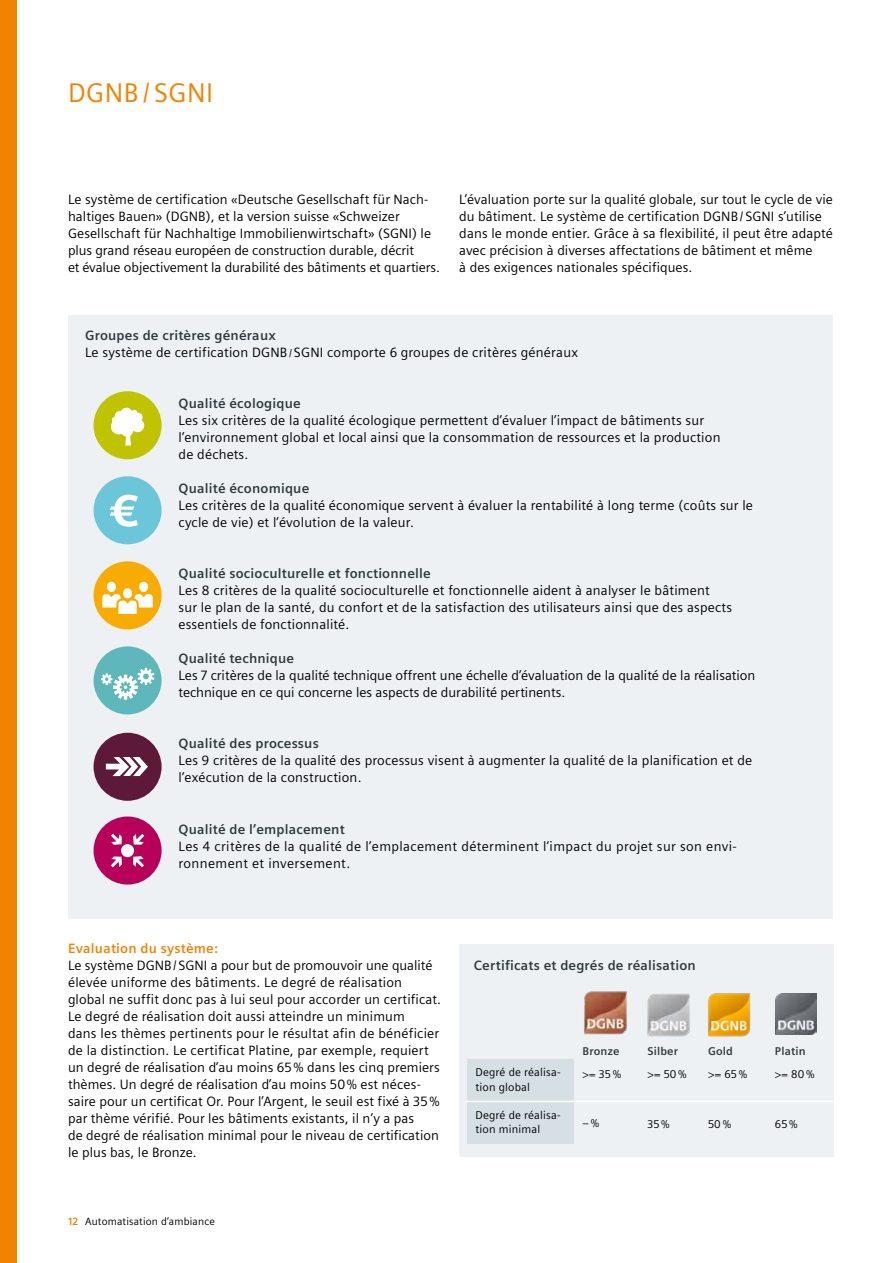
<style>
.page{position:relative;width:893px;height:1263px;background:#fff}
.page>*{position:absolute;margin:0;border:0;box-sizing:border-box;transform-origin:0 0}
.t1{font:27px "Siemens Sans";letter-spacing:.015em;color:#f28300}
.t2{font:13.5px/17px "Siemens Sans";letter-spacing:.01em;color:#000}
.t3{font:700 13.5px "Siemens Sans";letter-spacing:.015em;color:#30393d}
.t4{font:13.5px/17px "Siemens Sans";letter-spacing:.03em;color:#000}
.t5{font:700 13.5px "Siemens Sans";letter-spacing:.015em;color:#f28300}
.t6{font:11.25px/14.7px "Siemens Sans";letter-spacing:.015em;color:#000}
.t7{font:700 11.25px "Siemens Sans";letter-spacing:.015em;color:#30393d}
.t8{font:10.5px "Siemens Sans";letter-spacing:.015em;color:#000}
.s1{font-weight:700;color:#30393d}
.s2{font-size:11.25px}
.s3{font-weight:700;color:#f28300}
</style>
<div class="page">
<div style="left:68px;top:315px;width:764px;height:603px;background:#edf1f4"></div>
<div style="left:94px;top:391px;width:68px;height:68px;background:#bfc300;border-radius:50%"></div>
<svg style="left:111px;top:408px;width:33px;height:38px"></svg>
<div style="left:94px;top:476px;width:68px;height:68px;background:#6bc6da;border-radius:50%"></div>
<svg style="left:110px;top:495px;width:28px;height:32px"></svg>
<div style="left:94px;top:561px;width:68px;height:68px;background:#f9ac00;border-radius:50%"></div>
<svg style="left:102px;top:582px;width:51px;height:32px"></svg>
<div style="left:94px;top:646px;width:68px;height:68px;background:#5db7bb;border-radius:50%"></div>
<svg style="left:101px;top:668px;width:53px;height:32px"></svg>
<div style="left:94px;top:733px;width:68px;height:68px;background:#5c1938;border-radius:50%"></div>
<svg style="left:106px;top:757px;width:42px;height:19px"></svg>
<div style="left:94px;top:816px;width:68px;height:68px;background:#b6005a;border-radius:50%"></div>
<div style="left:121px;top:844px;width:13px;height:13px;background:#fff;border-radius:50%"></div>
<svg style="left:133px;top:834px;width:11px;height:11px"></svg>
<svg style="left:133px;top:856px;width:11px;height:11px"></svg>
<svg style="left:111px;top:856px;width:11px;height:11px"></svg>
<svg style="left:111px;top:834px;width:11px;height:11px"></svg>
<div style="left:459px;top:944px;width:374px;height:213px;background:#edf1f4"></div>
<div style="left:467px;top:1059px;width:107px;height:85px;background:#d5dfe4"></div>
<hr style="left:467px;top:1101px;width:107px;height:1px;background:#fff">
<hr style="left:574px;top:1101px;width:65px;height:1px;background:#fff">
<hr style="left:639px;top:1101px;width:60px;height:1px;background:#fff">
<hr style="left:699px;top:1101px;width:67px;height:1px;background:#fff">
<hr style="left:766px;top:1101px;width:67px;height:1px;background:#fff">
<img style="left:584px;top:991px;width:43px;height:44px">
<img style="left:647px;top:993px;width:43px;height:44px">
<img style="left:708px;top:993px;width:43px;height:44px">
<img style="left:776px;top:994px;width:41px;height:41px">
<div style="left:0;top:0;width:17px;height:1263px;background:#f28300"></div>
<h1 class="t1" style="left:68px;top:78px;width:147px">DGNB / SGNI</h1>
<p class="t2" style="left:68px;top:191px;width:374px">Le système de certification «Deutsche Gesellschaft für Nach&shy;haltiges Bauen» (DGNB), et la version suisse «Schweizer Gesellschaft für Nachhaltige Immobilienwirtschaft» (SGNI) le plus grand réseau européen de construction durable, décrit<br>et évalue objectivement la durabilité des bâtiments et quartiers.</p>
<p class="t2" style="left:459px;top:191px;width:375px">L’évaluation porte sur la qualité globale, sur tout le cycle de vie du bâtiment. Le système de certification DGNB/ SGNI s’utilise dans le monde entier. Grâce à sa flexibilité, il peut être adapté avec précision à diverses affectations de bâtiment et même<br>à des exigences nationales spécifiques.</p>
<p class="t2" style="left:85px;top:327px;width:494px"><span class="s1">Groupes de critères généraux<br></span>Le système de certification DGNB<span class="s2">/</span>SGNI comporte 6 groupes de critères généraux</p>
<p class="t3" style="left:179px;top:396px;width:124px">Qualité écologique</p>
<p class="t2" style="left:179px;top:412px;width:543px">Les six critères de la qualité écologique permettent d’évaluer l’impact de bâtiments sur l’environnement global et local ainsi que la consommation de ressources et la production de déchets.</p>
<p class="t3" style="left:179px;top:481px;width:132px">Qualité économique</p>
<p class="t2" style="left:179px;top:497px;width:576px">Les critères de la qualité économique servent à évaluer la rentabilité à long terme (coûts sur le cycle de vie) et l’évolution de la valeur.</p>
<p class="t3" style="left:179px;top:566px;width:254px">Qualité socioculturelle et fonctionnelle</p>
<p class="t2" style="left:179px;top:582px;width:555px">Les 8 critères de la qualité socioculturelle et fonctionnelle aident à analyser le bâtiment<br>sur le plan de la santé, du confort et de la satisfaction des utilisateurs ainsi que des aspects essentiels de fonctionnalité.</p>
<p class="t3" style="left:179px;top:651px;width:117px">Qualité technique</p>
<p class="t2" style="left:179px;top:667px;width:578px">Les 7 critères de la qualité technique offrent une échelle d’évaluation de la qualité de la réalisation technique en ce qui concerne les aspects de durabilité pertinents.</p>
<p class="t3" style="left:179px;top:736px;width:142px">Qualité des processus</p>
<p class="t2" style="left:179px;top:752px;width:575px">Les 9 critères de la qualité des processus visent à augmenter la qualité de la planification et de l’exécution de la construction.</p>
<p class="t3" style="left:179px;top:821px;width:168px">Qualité de l’emplacement</p>
<p class="t4" style="left:179px;top:837px;width:560px">Les 4 critères de la qualité de l’emplacement déterminent l’impact du projet sur son envi&shy;ronnement et inversement.</p>
<p class="t5" style="left:68px;top:940px;width:151px">Evaluation du système:</p>
<p class="t2" style="left:68px;top:956px;width:375px">Le système DGNB/SGNI a pour but de promouvoir une qualité élevée uniforme des bâtiments. Le degré de réalisation global ne suffit donc pas à lui seul pour accorder un certificat.<br>Le degré de réalisation doit aussi atteindre un minimum<br>dans les thèmes pertinents pour le résultat afin de bénéficier de la distinction. Le certificat Platine, par exemple, requiert un degré de réalisation d’au moins 65% dans les cinq premiers thèmes. Un degré de réalisation d’au moins 50% est néces&shy;saire pour un certificat Or. Pour l’Argent, le seuil est fixé à 35% par thème vérifié. Pour les bâtiments existants, il n’y a pas<br>de degré de réalisation minimal pour le niveau de certification le plus bas, le Bronze.</p>
<p class="t8" style="left:68px;top:1215px;width:148px"><span class="s3">12</span> Automatisation d’ambiance</p>
<p class="t3" style="left:474px;top:957px;width:224px">Certificats et degrés de réalisation</p>
<p class="t7" style="left:583px;top:1044px;width:38px">Bronze</p>
<p class="t7" style="left:647px;top:1044px;width:32px">Silber</p>
<p class="t7" style="left:708px;top:1044px;width:26px">Gold</p>
<p class="t7" style="left:775px;top:1044px;width:32px">Platin</p>
<p class="t6" style="left:476px;top:1065px;width:86px">Degré de réalisa&shy;tion global</p>
<p class="t6" style="left:583px;top:1067px;width:40px">&gt;= 35 %</p>
<p class="t6" style="left:647px;top:1067px;width:41px">&gt;= 50 %</p>
<p class="t6" style="left:708px;top:1067px;width:41px">&gt;= 65 %</p>
<p class="t6" style="left:775px;top:1067px;width:41px">&gt;= 80 %</p>
<p class="t6" style="left:476px;top:1107px;width:86px">Degré de réalisa&shy;tion minimal</p>
<p class="t6" style="left:583px;top:1116px;width:18px">–%</p>
<p class="t6" style="left:647px;top:1117px;width:24px">35%</p>
<p class="t6" style="left:708px;top:1117px;width:25px">50%</p>
<p class="t6" style="left:775px;top:1117px;width:24px">65%</p>
</div>
